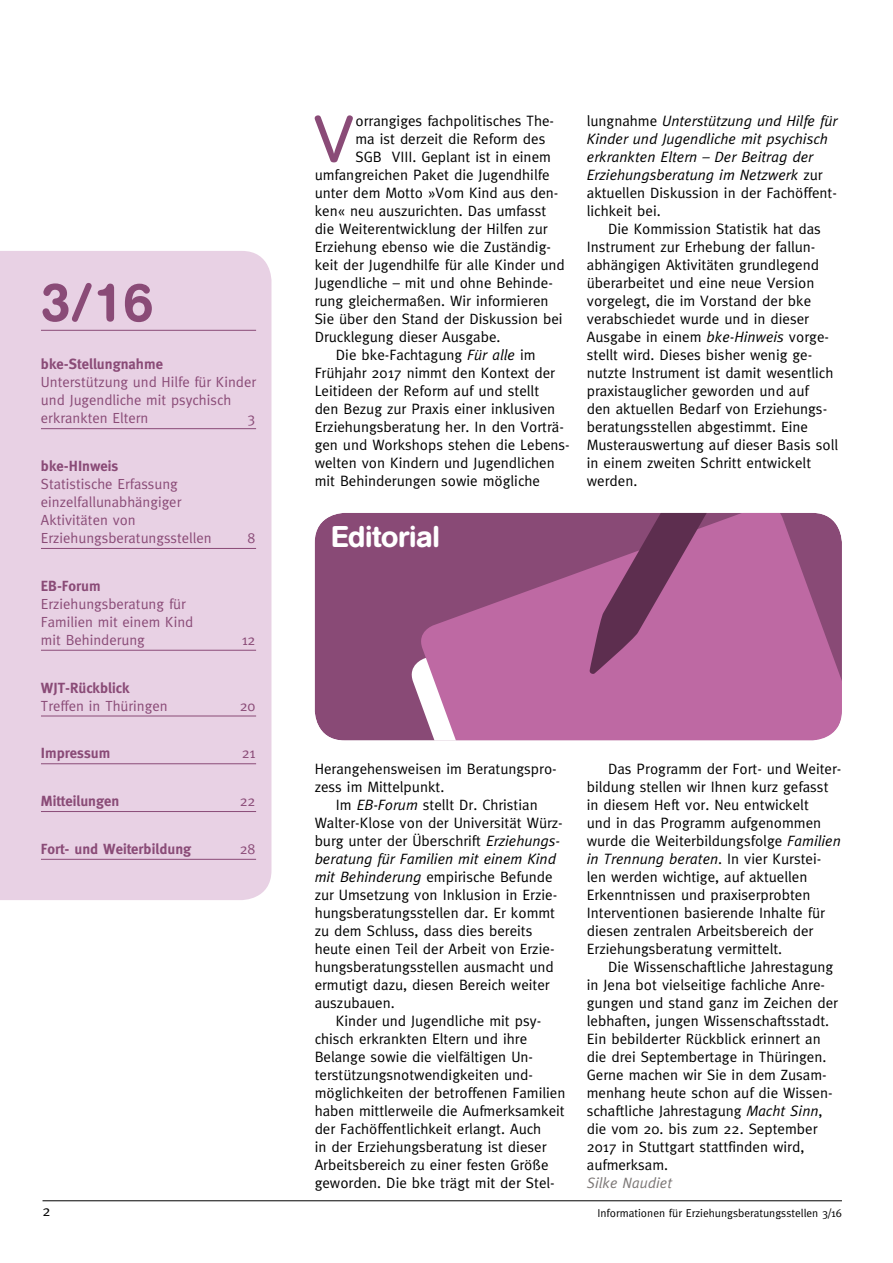
<style>
.page{position:relative;width:893px;height:1263px;background:#fff}
.page>*{position:absolute;margin:0;border:0;box-sizing:border-box;transform-origin:0 0}
.t1{font:65.55px "AG Book Rounded";color:#8a4b77}
.t2{font:500 54px "AG Book Rounded";color:#8a4b77}
.t3{font:500 29.7px "AG Book Rounded";letter-spacing:-.01em;color:#fff}
.t4{font:15px/18px "Meta";color:#000}
.t5{font:italic 15px/18px "Meta";color:#000}
.t6{font:italic 15px "Meta";color:#7b7675}
.t7{font:14.7px/18px "Meta";color:#8a4b77}
.t8{font:700 14.7px "Meta";color:#8a4b77}
.t9{font:11.4px "Meta";color:#000}
.s1{font-style:italic}
.s2{font-style:normal}
</style>
<div class="page">
<hr style="left:43px;top:1200px;width:799px;height:1px;background:#000">
<div style="left:0;top:251px;width:271px;height:649px;background:#e8d1e4"></div>
<hr style="left:41px;top:330px;width:215px;height:1px;background:#8a4b77">
<hr style="left:41px;top:428px;width:215px;height:1px;background:#8a4b77">
<hr style="left:41px;top:548px;width:215px;height:1px;background:#8a4b77">
<hr style="left:41px;top:650px;width:215px;height:1px;background:#8a4b77">
<hr style="left:41px;top:716px;width:215px;height:1px;background:#8a4b77">
<hr style="left:41px;top:763px;width:215px;height:1px;background:#8a4b77">
<hr style="left:41px;top:811px;width:215px;height:1px;background:#8a4b77">
<hr style="left:41px;top:859px;width:215px;height:1px;background:#8a4b77">
<svg style="left:315px;top:513px;width:527px;height:227px;background:#a55c8e"></svg>
<h2 class="t2" style="left:41px;top:271px;width:114px">3/16</h2>
<p class="t8" style="left:41px;top:356px;width:124px">bke-Stellungnahme</p>
<p class="t7" style="left:41px;top:373px;width:217px">Unterstützung und Hilfe für Kinder und Jugendliche mit psychisch erkrankten Eltern</p>
<p class="t7" style="left:248px;top:409px;width:9px">3</p>
<p class="t8" style="left:41px;top:457px;width:79px">bke-HInweis</p>
<p class="t7" style="left:41px;top:475px;width:172px">Statistische Erfassung einzelfallunabhängiger<br>Aktivitäten von<br>Erziehungsberatungsstellen</p>
<p class="t8" style="left:41px;top:577px;width:61px">EB-Forum</p>
<p class="t7" style="left:41px;top:594px;width:154px">Erziehungsberatung für<br>Familien mit einem Kind mit Behinderung</p>
<p class="t7" style="left:248px;top:529px;width:9px">8</p>
<p class="t7" style="left:242px;top:630px;width:15px">12</p>
<p class="t8" style="left:41px;top:679px;width:90px">WJT-Rückblick</p>
<p class="t7" style="left:41px;top:696px;width:128px">Treffen in Thüringen</p>
<p class="t7" style="left:240px;top:696px;width:17px">20</p>
<p class="t8" style="left:41px;top:745px;width:71px">Impressum</p>
<p class="t7" style="left:242px;top:744px;width:15px">21</p>
<p class="t8" style="left:41px;top:792px;width:80px">Mitteilungen</p>
<p class="t7" style="left:240px;top:792px;width:17px">22</p>
<p class="t8" style="left:41px;top:840px;width:152px">Fort- und Weiterbildung</p>
<p class="t7" style="left:240px;top:839px;width:17px">28</p>
<h1 class="t1" style="left:315px;top:102px;width:40px">V</h1>
<p class="t4" style="left:355px;top:112px;width:200px">orrangiges fachpolitisches The-</p>
<p class="t4" style="left:355px;top:130px;width:191px">ma ist derzeit die Reform des</p>
<p class="t4" style="left:355px;top:148px;width:197px">SGB VIII. Geplant ist in einem</p>
<p class="t4" style="left:315px;top:166px;width:236px">umfangreichen Paket die Jugendhilfe</p>
<p class="t4" style="left:315px;top:184px;width:245px">unter dem Motto »Vom Kind aus den-</p>
<p class="t4" style="left:315px;top:202px;width:233px">ken« neu auszurichten. Das umfasst</p>
<p class="t4" style="left:315px;top:220px;width:234px">die Weiterentwicklung der Hilfen zur</p>
<p class="t4" style="left:315px;top:238px;width:238px">Erziehung ebenso wie die Zuständig-</p>
<p class="t4" style="left:315px;top:256px;width:252px">keit der Jugendhilfe für alle Kinder und</p>
<p class="t4" style="left:315px;top:274px;width:240px">Jugendliche – mit und ohne Behinde-</p>
<p class="t4" style="left:315px;top:292px;width:235px">rung gleichermaßen. Wir informieren</p>
<p class="t4" style="left:315px;top:310px;width:249px">Sie über den Stand der Diskussion bei</p>
<p class="t4" style="left:315px;top:328px;width:187px">Drucklegung dieser Ausgabe.</p>
<p class="t4" style="left:336px;top:346px;width:201px">Die bke-Fachtagung <span class="s1">Für alle</span> im</p>
<p class="t4" style="left:315px;top:364px;width:242px">Frühjahr 2017 nimmt den Kontext der</p>
<p class="t4" style="left:315px;top:382px;width:226px">Leitideen der Reform auf und stellt</p>
<p class="t4" style="left:315px;top:400px;width:242px">den Bezug zur Praxis einer inklusiven</p>
<p class="t4" style="left:315px;top:418px;width:251px">Erziehungsberatung her. In den Vorträ-</p>
<p class="t4" style="left:315px;top:436px;width:257px">gen und Workshops stehen die Lebens-</p>
<p class="t4" style="left:315px;top:454px;width:242px">welten von Kindern und Jugendlichen</p>
<p class="t4" style="left:315px;top:472px;width:227px">mit Behinderungen sowie mögliche</p>
<h3 class="t3" style="left:331px;top:519px;width:110px">Editorial</h3>
<p class="t5" style="left:587px;top:112px;width:252px"><span class="s2">lungnahme</span> Unterstützung und Hilfe für Kinder und Jugendliche mit psychisch erkrankten Eltern – Der Beitrag der Erziehungsberatung im Netzwerk <span class="s2">zur aktuellen Diskussion in der Fachöffent&shy;lichkeit bei.</span></p>
<p class="t4" style="left:587px;top:220px;width:253px;text-indent:21px">Die Kommission Statistik hat das Instrument zur Erhebung der fallun&shy;abhängigen Aktivitäten grundlegend überarbeitet und eine neue Version vorgelegt, die im Vorstand der bke verabschiedet wurde und in dieser Ausgabe in einem <span class="s1">bke-Hinweis</span> vorge&shy;stellt wird. Dieses bisher wenig ge&shy;nutzte Instrument ist damit wesentlich praxistauglicher geworden und auf<br>den aktuellen Bedarf von Erziehungs&shy;beratungsstellen abgestimmt. Eine Musterauswertung auf dieser Basis soll in einem zweiten Schritt entwickelt werden.</p>
<p class="t4" style="left:315px;top:760px;width:244px">Herangehensweisen im Beratungspro&shy;zess im Mittelpunkt.</p>
<p class="t4" style="left:315px;top:796px;width:250px;text-indent:21px">Im <span class="s1">EB-Forum</span> stellt Dr. Christian Walter-Klose von der Universität Würz&shy;burg unter der Überschrift <span class="s1">Erziehungs&shy;beratung für Familien mit einem Kind mit Behinderung</span> empirische Befunde zur Umsetzung von Inklusion in Erzie&shy;hungsberatungsstellen dar. Er kommt zu dem Schluss, dass dies bereits heute einen Teil der Arbeit von Erzie&shy;hungsberatungsstellen ausmacht und ermutigt dazu, diesen Bereich weiter auszubauen.</p>
<p class="t4" style="left:315px;top:1012px;width:252px;text-indent:21px">Kinder und Jugendliche mit psy&shy;chisch erkrankten Eltern und ihre Belange sowie die vielfältigen Un&shy;terstützungsnotwendigkeiten und&shy;möglichkeiten der betroffenen Familien haben mittlerweile die Aufmerksamkeit der Fachöffentlichkeit erlangt. Auch<br>in der Erziehungsberatung ist dieser Arbeitsbereich zu einer festen Größe geworden. Die bke trägt mit der Stel-</p>
<p class="t4" style="left:587px;top:760px;width:256px;text-indent:21px">Das Programm der Fort- und Weiter&shy;bildung stellen wir Ihnen kurz gefasst in diesem Heft vor. Neu entwickelt<br>und in das Programm aufgenommen wurde die Weiterbildungsfolge <span class="s1">Familien in Trennung beraten</span>. In vier Kurstei&shy;len werden wichtige, auf aktuellen Erkenntnissen und praxiserprobten Interventionen basierende Inhalte für diesen zentralen Arbeitsbereich der Erziehungsberatung vermittelt.</p>
<p class="t4" style="left:587px;top:958px;width:253px;text-indent:21px">Die Wissenschaftliche Jahrestagung in Jena bot vielseitige fachliche Anre&shy;gungen und stand ganz im Zeichen der lebhaften, jungen Wissenschaftsstadt.<br>Ein bebilderter Rückblick erinnert an die drei Septembertage in Thüringen.<br>Gerne machen wir Sie in dem Zusam&shy;menhang heute schon auf die Wissen&shy;schaftliche Jahrestagung <span class="s1">Macht Sinn</span>, die vom 20. bis zum 22. September 2017 in Stuttgart stattfinden wird, aufmerksam.</p>
<p class="t6" style="left:587px;top:1174px;width:87px">Silke Naudiet</p>
<p class="t4" style="left:43px;top:1202px;width:10px">2</p>
<p class="t9" style="left:597px;top:1206px;width:246px">Informationen für Erziehungsberatungsstellen 3/16</p>
</div>
